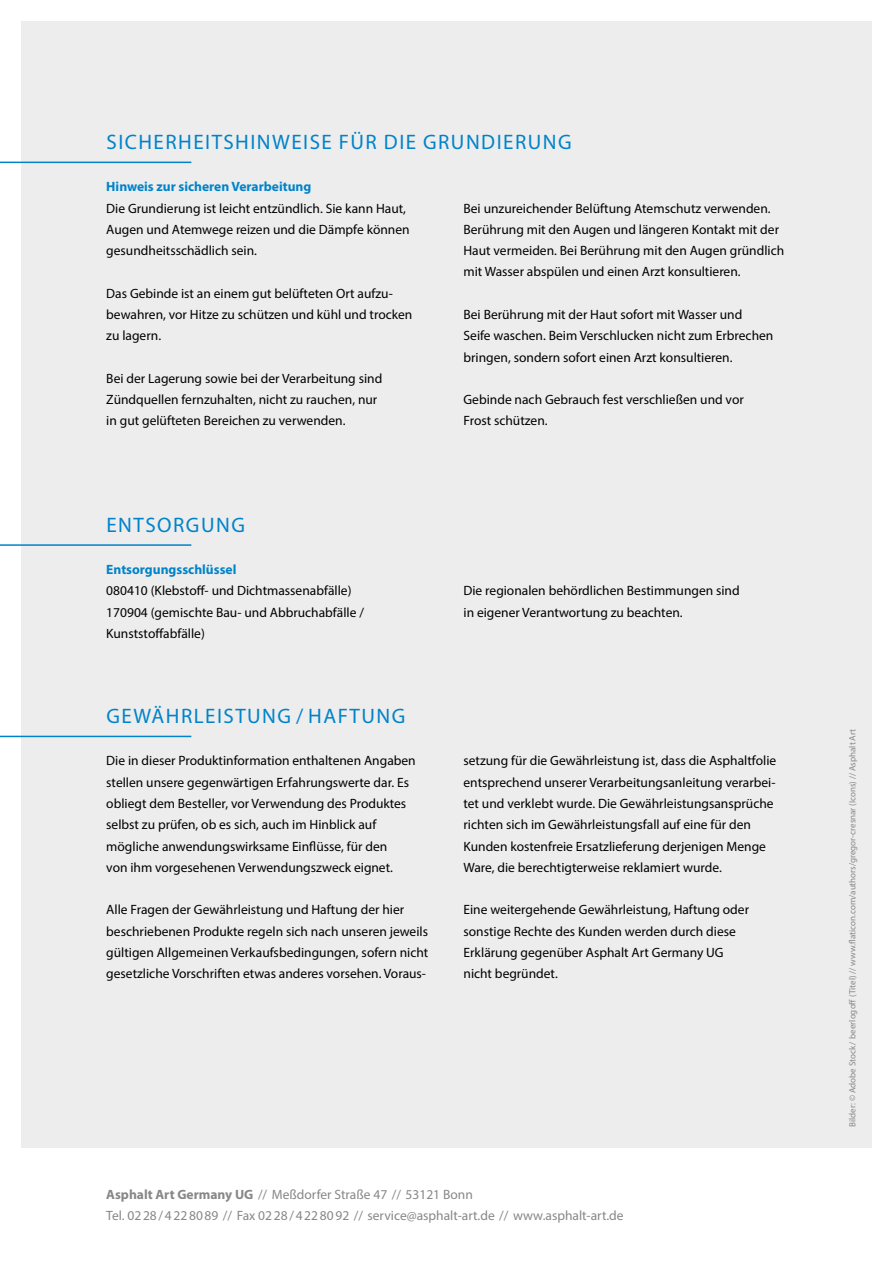
<style>
.page{position:relative;width:893px;height:1263px;background:#fff}
.page>*{position:absolute;margin:0;border:0;box-sizing:border-box;transform-origin:0 0}
.t1{font:21px "Myriad Pro";letter-spacing:.07em;color:#0083ca}
.t2{font:13.5px/21.3px "Myriad Pro";color:#000}
.t3{font:13.5px/21px "Myriad Pro";color:#878787}
.t4{font:700 13.5px "Myriad Pro";color:#0083ca}
.t5{font:9px "Myriad Pro";color:#878787}
.s1{font-weight:700}
</style>
<div class="page">
<div style="left:21px;top:21px;width:851px;height:1127px;background:#ededed"></div>
<hr style="left:0;top:162px;width:191px;height:1px;background:#0083ca">
<hr style="left:0;top:544px;width:191px;height:2px;background:#0083ca">
<hr style="left:0;top:736px;width:191px;height:1px;background:#0083ca">
<h1 class="t1" style="left:107px;top:129px;width:467px">SICHERHEITSHINWEISE FÜR DIE GRUNDIERUNG</h1>
<p class="t4" style="left:106px;top:178px;width:207px">Hinweis zur sicheren Verarbeitung</p>
<p class="t2" style="left:106px;top:197px;width:305px">Die Grundierung ist leicht entzündlich. Sie kann Haut,<br>Augen und Atemwege reizen und die Dämpfe können gesundheitsschädlich sein.</p>
<p class="t2" style="left:106px;top:282px;width:308px">Das Gebinde ist an einem gut belüfteten Ort aufzu&shy;bewahren, vor Hitze zu schützen und kühl und trocken zu lagern.</p>
<p class="t2" style="left:106px;top:367px;width:277px">Bei der Lagerung sowie bei der Verarbeitung sind<br>Zündquellen fernzuhalten, nicht zu rauchen, nur in gut gelüfteten Bereichen zu verwenden.</p>
<p class="t2" style="left:463px;top:197px;width:322px">Bei unzureichender Belüftung Atemschutz verwenden.<br>Berührung mit den Augen und längeren Kontakt mit der Haut vermeiden. Bei Berührung mit den Augen gründlich mit Wasser abspülen und einen Arzt konsultieren.</p>
<p class="t2" style="left:463px;top:304px;width:311px">Bei Berührung mit der Haut sofort mit Wasser und<br>Seife waschen. Beim Verschlucken nicht zum Erbrechen bringen, sondern sofort einen Arzt konsultieren.</p>
<p class="t2" style="left:463px;top:389px;width:282px">Gebinde nach Gebrauch fest verschließen und vor<br>Frost schützen.</p>
<h1 class="t1" style="left:107px;top:512px;width:140px">ENTSORGUNG</h1>
<p class="t4" style="left:106px;top:561px;width:132px">Entsorgungsschlüssel</p>
<p class="t2" style="left:106px;top:580px;width:259px">080410 (Klebstoff- und Dichtmassenabfälle)<br>170904 (gemischte Bau- und Abbruchabfälle /<br>Kunststoffabfälle)</p>
<p class="t2" style="left:463px;top:580px;width:278px">Die regionalen behördlichen Bestimmungen sind in eigener Verantwortung zu beachten.</p>
<h1 class="t1" style="left:107px;top:703px;width:300px">GEWÄHRLEISTUNG / HAFTUNG</h1>
<p class="t2" style="left:106px;top:750px;width:311px">Die in dieser Produktinformation enthaltenen Angaben stellen unsere gegenwärtigen Erfahrungswerte dar. Es obliegt dem Besteller, vor Verwendung des Produktes selbst zu prüfen, ob es sich, auch im Hinblick auf mögliche anwendungswirksame Einflüsse, für den<br>von ihm vorgesehenen Verwendungszweck eignet.</p>
<p class="t2" style="left:106px;top:899px;width:324px">Alle Fragen der Gewährleistung und Haftung der hier beschriebenen Produkte regeln sich nach unseren jeweils gültigen Allgemeinen Verkaufsbedingungen, sofern nicht gesetzliche Vorschriften etwas anderes vorsehen. Voraus-</p>
<p class="t2" style="left:463px;top:750px;width:314px">setzung für die Gewährleistung ist, dass die Asphaltfolie entsprechend unserer Verarbeitungsanleitung verarbei&shy;tet und verklebt wurde. Die Gewährleistungsansprüche richten sich im Gewährleistungsfall auf eine für den Kunden kostenfreie Ersatzlieferung derjenigen Menge Ware, die berechtigterweise reklamiert wurde.</p>
<p class="t2" style="left:463px;top:899px;width:287px">Eine weitergehende Gewährleistung, Haftung oder sonstige Rechte des Kunden werden durch diese Erklärung gegenüber Asphalt Art Germany UG nicht begründet.</p>
<p class="t3" style="left:106px;top:1184px;width:519px"><span class="s1">Asphalt Art Germany UG</span> // Meßdorfer Straße 47 // 53121 Bonn<br>Tel. 0228/4228089 // Fax 0228/4228092 // service@asphalt-art.de // www.asphalt-art.de</p>
<p class="t5" style="left:847px;top:1127px;width:399px;rotate:-90deg">Bilder: © Adobe Stock / beerlogoff (Titel) // www.flaticon.com/authors/gregor-cresnar (Icons) // Asphalt Art</p>
</div>
